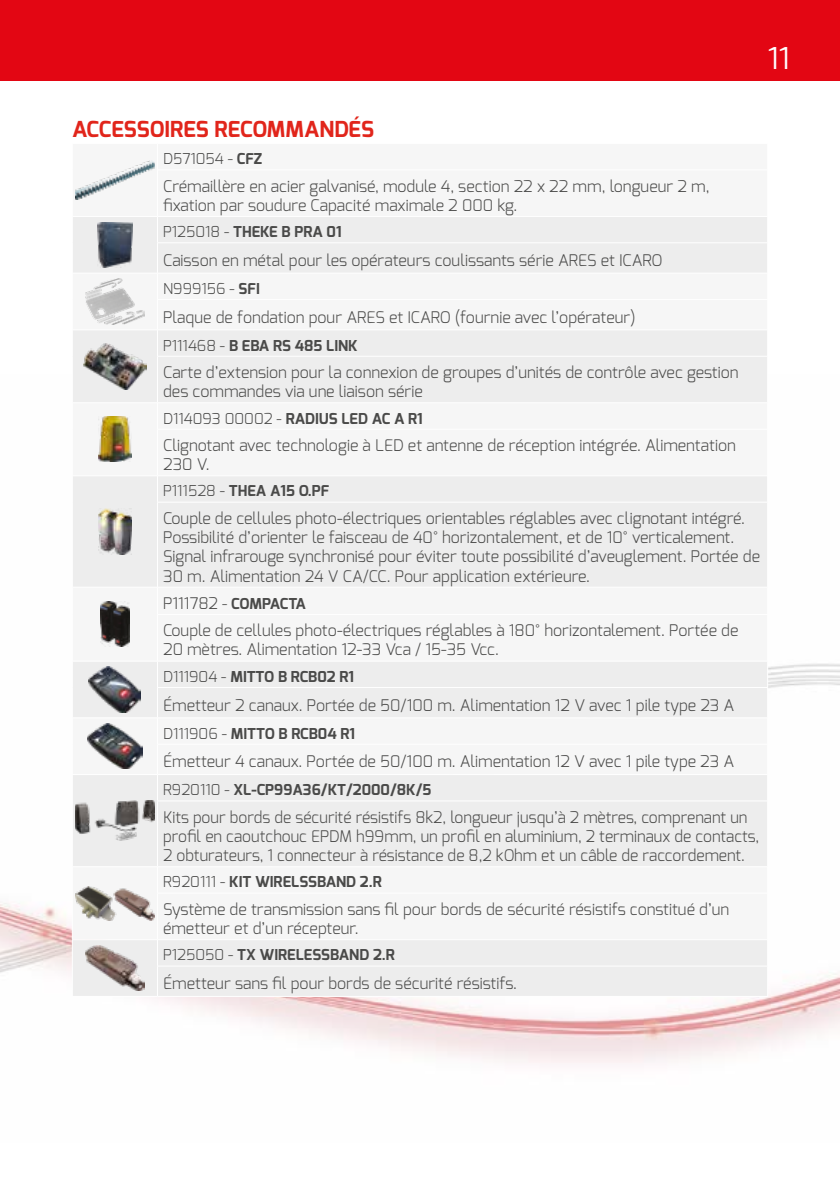
<style>
.page{position:relative;width:840px;height:1191px;background:#fff}
.page>*{position:absolute;margin:0;border:0;box-sizing:border-box;transform-origin:0 0}
.t1{font:30px "Exo";color:#fff}
.t2{font:700 22px "Exo";color:#e1251b}
.t3{font:300 16px/19.2px "Exo";color:#4a4a49}
.t4{font:700 15px "Exo";color:#4a4a49}
.t5{font:300 15px "Exo";color:#4a4a49}
.t6{font:700 15px "Exo";letter-spacing:-.02em;color:#4a4a49}
.s1{font-weight:700}
.s2{font-weight:300}
.s3{font-weight:300;font-size:16px}
</style>
<div class="page">
<img style="left:0;top:663px;width:839px;height:400px">
<div style="left:0;top:0;width:839px;height:81px;background:#e30613"></div>
<div style="left:73px;top:217px;width:693px;height:56px;background:#ededed"></div>
<svg style="left:73px;top:278px;width:693px;height:181px;fill:#f6f6f6"></svg>
<svg style="left:73px;top:476px;width:693px;height:520px;fill:#ededed"></svg>
<svg style="left:157px;top:217px;width:1px;height:25px"></svg>
<hr style="left:157px;top:242px;width:610px;height:1px;background:#fff">
<hr style="left:157px;top:299px;width:610px;height:1px;background:#fff">
<hr style="left:157px;top:329px;width:610px;height:1px;background:#fff">
<hr style="left:157px;top:356px;width:610px;height:1px;background:#fff">
<hr style="left:72px;top:402px;width:85px;height:1px;background:#fff">
<svg style="left:157px;top:403px;width:1px;height:26px"></svg>
<hr style="left:157px;top:429px;width:1px;height:46px;background:#fff">
<svg style="left:157px;top:476px;width:1px;height:26px"></svg>
<hr style="left:157px;top:502px;width:1px;height:85px;background:#fff">
<hr style="left:72px;top:587px;width:85px;height:1px;background:#fff">
<svg style="left:157px;top:588px;width:1px;height:26px"></svg>
<hr style="left:157px;top:615px;width:1px;height:46px;background:#fff">
<hr style="left:72px;top:661px;width:85px;height:1px;background:#fff">
<svg style="left:72px;top:663px;width:1px;height:24px"></svg>
<hr style="left:72px;top:687px;width:1px;height:30px;background:#fff">
<hr style="left:72px;top:717px;width:85px;height:1px;background:#fff">
<svg style="left:72px;top:718px;width:1px;height:26px"></svg>
<svg style="left:157px;top:662px;width:1px;height:82px"></svg>
<hr style="left:72px;top:744px;width:1px;height:30px;background:#fff">
<hr style="left:157px;top:744px;width:1px;height:30px;background:#fff">
<hr style="left:72px;top:774px;width:85px;height:1px;background:#fff">
<svg style="left:72px;top:775px;width:1px;height:26px"></svg>
<svg style="left:157px;top:775px;width:1px;height:25px"></svg>
<hr style="left:72px;top:801px;width:1px;height:65px;background:#fff">
<hr style="left:157px;top:801px;width:1px;height:65px;background:#fff">
<svg style="left:157px;top:867px;width:1px;height:25px"></svg>
<hr style="left:157px;top:893px;width:1px;height:46px;background:#fff">
<svg style="left:157px;top:940px;width:1px;height:25px"></svg>
<hr style="left:157px;top:966px;width:1px;height:30px;background:#fff">
<hr style="left:72px;top:866px;width:85px;height:1px;background:#fff">
<svg style="left:72px;top:867px;width:1px;height:26px"></svg>
<hr style="left:72px;top:893px;width:1px;height:46px;background:#fff">
<hr style="left:72px;top:939px;width:85px;height:1px;background:#fff">
<svg style="left:72px;top:940px;width:1px;height:26px"></svg>
<hr style="left:72px;top:966px;width:1px;height:30px;background:#fff">
<hr style="left:72px;top:996px;width:85px;height:1px;background:#fff">
<hr style="left:157px;top:402px;width:610px;height:1px;background:#fff">
<hr style="left:157px;top:429px;width:610px;height:1px;background:#fff">
<hr style="left:157px;top:502px;width:610px;height:1px;background:#fff">
<hr style="left:157px;top:587px;width:610px;height:1px;background:#fff">
<hr style="left:157px;top:614px;width:610px;height:1px;background:#fff">
<hr style="left:157px;top:661px;width:610px;height:1px;background:#fff">
<hr style="left:157px;top:687px;width:610px;height:1px;background:#fff">
<hr style="left:157px;top:717px;width:610px;height:1px;background:#fff">
<hr style="left:157px;top:744px;width:610px;height:1px;background:#fff">
<hr style="left:157px;top:774px;width:610px;height:1px;background:#fff">
<hr style="left:157px;top:800px;width:610px;height:1px;background:#fff">
<hr style="left:157px;top:866px;width:610px;height:1px;background:#fff">
<hr style="left:157px;top:892px;width:610px;height:1px;background:#fff">
<hr style="left:157px;top:939px;width:610px;height:1px;background:#fff">
<hr style="left:157px;top:965px;width:610px;height:1px;background:#fff">
<hr style="left:157px;top:996px;width:610px;height:1px;background:#fff">
<svg style="left:766px;top:217px;width:1px;height:25px"></svg>
<hr style="left:157px;top:243px;width:1px;height:30px;background:#fff">
<svg style="left:157px;top:278px;width:1px;height:78px"></svg>
<svg style="left:766px;top:330px;width:1px;height:26px"></svg>
<hr style="left:157px;top:356px;width:1px;height:46px;background:#fff">
<svg style="left:766px;top:476px;width:1px;height:26px"></svg>
<svg style="left:766px;top:662px;width:1px;height:82px"></svg>
<hr style="left:766px;top:744px;width:1px;height:30px;background:#fff">
<svg style="left:766px;top:775px;width:1px;height:25px"></svg>
<hr style="left:766px;top:801px;width:1px;height:65px;background:#fff">
<svg style="left:766px;top:867px;width:1px;height:25px"></svg>
<hr style="left:766px;top:893px;width:1px;height:46px;background:#fff">
<svg style="left:766px;top:940px;width:1px;height:25px"></svg>
<hr style="left:766px;top:966px;width:1px;height:30px;background:#fff">
<hr style="left:72px;top:329px;width:85px;height:1px;background:#fff">
<img style="left:75px;top:160px;width:79px;height:40px">
<img style="left:97px;top:222px;width:35px;height:45px">
<img style="left:85px;top:279px;width:59px;height:45px">
<img style="left:84px;top:344px;width:62px;height:45px">
<img style="left:98px;top:416px;width:33px;height:46px">
<img style="left:98px;top:509px;width:33px;height:45px">
<img style="left:100px;top:601px;width:29px;height:46px">
<img style="left:89px;top:667px;width:52px;height:45px">
<img style="left:87px;top:723px;width:55px;height:46px">
<img style="left:75px;top:801px;width:79px;height:39px">
<img style="left:75px;top:886px;width:79px;height:34px">
<img style="left:85px;top:945px;width:59px;height:45px">
<h1 class="t1" style="left:767px;top:39px;width:23px">11</h1>
<h2 class="t2" style="left:72px;top:115px;width:303px">ACCESSOIRES RECOMMANDÉS</h2>
<p class="t5" style="left:163px;top:149px;width:101px">D571054 - <span class="s1">CFZ</span></p>
<p class="t3" style="left:163px;top:176px;width:547px">Crémaillère en acier galvanisé, module 4, section 22 x 22 mm, longueur 2 m, fixation par soudure Capacité maximale 2 000 kg.</p>
<p class="t4" style="left:163px;top:222px;width:180px"><span class="s2">P125018 -</span> THEKE B PRA 01</p>
<p class="t3" style="left:163px;top:250px;width:500px">Caisson en métal pour les opérateurs coulissants série ARES et ICARO</p>
<p class="t5" style="left:163px;top:279px;width:98px">N999156 - <span class="s1">SFI</span></p>
<p class="t3" style="left:163px;top:307px;width:474px">Plaque de fondation pour ARES et ICARO (fournie avec l’opérateur)</p>
<p class="t4" style="left:163px;top:335px;width:196px"><span class="s2">P111468 -</span> B EBA RS 485 LINK</p>
<p class="t3" style="left:163px;top:362px;width:576px">Carte d’extension pour la connexion de groupes d’unités de contrôle avec gestion des commandes via une liaison série</p>
<p class="t4" style="left:163px;top:408px;width:261px"><span class="s2">D114093 00002 -</span> RADIUS LED AC A R1</p>
<p class="t3" style="left:163px;top:435px;width:574px">Clignotant avec technologie à LED et antenne de réception intégrée. Alimentation<br>230 V.</p>
<p class="t4" style="left:163px;top:481px;width:168px"><span class="s2">P111528 -</span> THEA A15 O.PF</p>
<p class="t3" style="left:163px;top:508px;width:598px">Couple de cellules photo-électriques orientables réglables avec clignotant intégré.<br>Possibilité d’orienter le faisceau de 40° horizontalement, et de 10° verticalement.<br>Signal infrarouge synchronisé pour éviter toute possibilité d’aveuglement. Portée de 30 m. Alimentation 24 V CA/CC. Pour application extérieure.</p>
<p class="t6" style="left:163px;top:594px;width:144px"><span class="s3">P111782</span> <span class="s2">-</span> COMPACTA</p>
<p class="t3" style="left:163px;top:621px;width:576px">Couple de cellules photo-électriques réglables à 180° horizontalement. Portée de<br>20 mètres. Alimentation 12-33 Vca / 15-35 Vcc.</p>
<p class="t4" style="left:163px;top:667px;width:192px"><span class="s2">D111904 -</span> MITTO B RCB02 R1</p>
<p class="t3" style="left:163px;top:695px;width:572px">Émetteur 2 canaux. Portée de 50/100 m. Alimentation 12 V avec 1 pile type 23 A</p>
<p class="t4" style="left:163px;top:723px;width:193px"><span class="s2">D111906 -</span> MITTO B RCB04 R1</p>
<p class="t3" style="left:163px;top:752px;width:572px">Émetteur 4 canaux. Portée de 50/100 m. Alimentation 12 V avec 1 pile type 23 A</p>
<p class="t4" style="left:163px;top:780px;width:270px"><span class="s2">R920110 -</span> XL-CP99A36/KT/2000/8K/5</p>
<p class="t3" style="left:163px;top:807px;width:597px">Kits pour bords de sécurité résistifs 8k2, longueur jusqu’à 2 mètres, comprenant un profil en caoutchouc EPDM h99mm, un profil en aluminium, 2 terminaux de contacts,<br>2 obturateurs, 1 connecteur à résistance de 8,2 kOhm et un câble de raccordement.</p>
<p class="t4" style="left:163px;top:872px;width:220px"><span class="s2">R920111 -</span> KIT WIRELSSBAND 2.R</p>
<p class="t3" style="left:163px;top:899px;width:567px">Système de transmission sans fil pour bords de sécurité résistifs constitué d’un émetteur et d’un récepteur.</p>
<p class="t4" style="left:163px;top:945px;width:233px"><span class="s2">P125050 -</span> TX WIRELESSBAND 2.R</p>
<p class="t3" style="left:163px;top:973px;width:355px">Émetteur sans fil pour bords de sécurité résistifs.</p>
</div>
